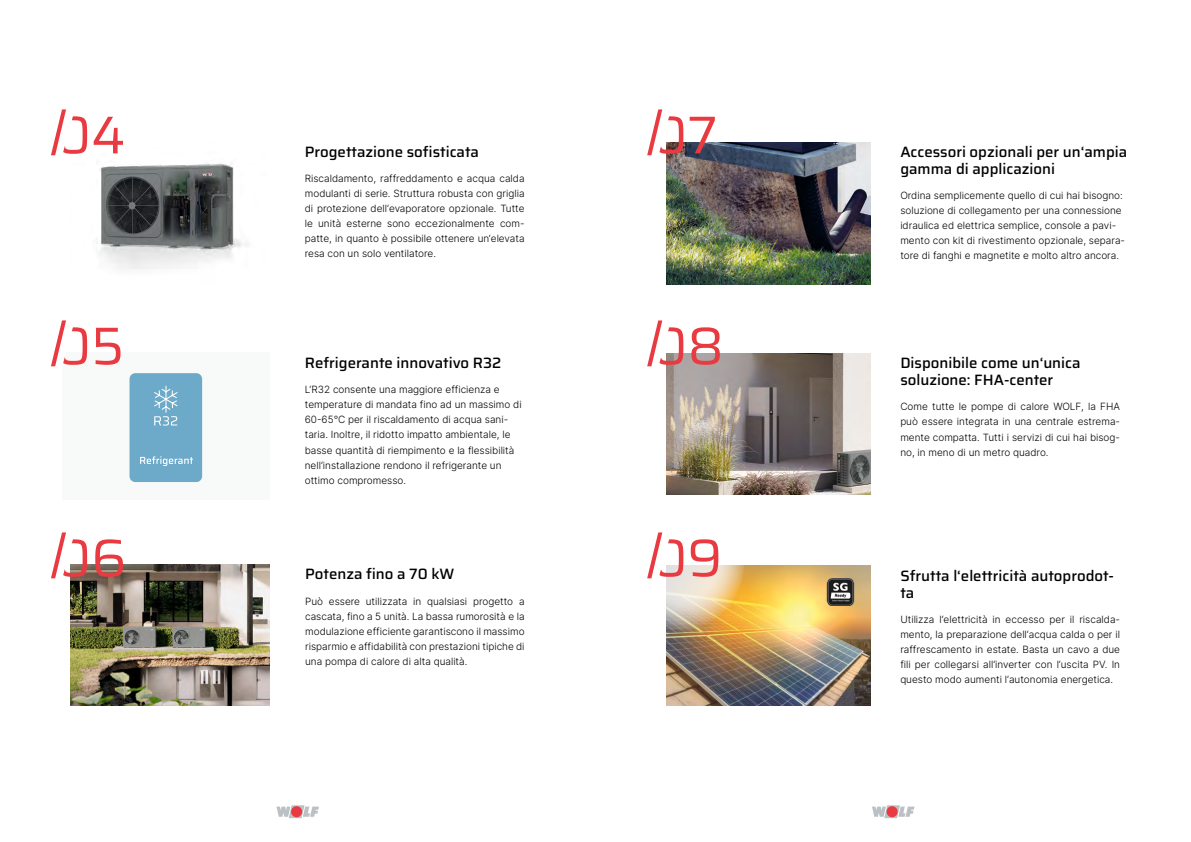
<style>
.page{position:relative;width:1191px;height:842px;background:#fff}
.page>*{position:absolute;margin:0;border:0;box-sizing:border-box;transform-origin:0 0}
.t1{font:100 53.2px "Saira";color:#e83a40}
.t2{font:500 15px/17px "Saira";color:#000}
.t3{font:300 10px/15px "Inter";color:#000;text-align:justify}
</style>
<div class="page">
<svg style="left:276px;top:805px;width:43px;height:13px"></svg>
<div style="left:291px;top:806px;width:11px;height:11px;background:#e83a40;border-radius:50%"></div>
<svg style="left:872px;top:805px;width:42px;height:13px"></svg>
<div style="left:886px;top:806px;width:11px;height:11px;background:#e83a40;border-radius:50%"></div>
<img style="left:666px;top:566px;width:204px;height:139px">
<img style="left:666px;top:353px;width:204px;height:142px">
<img style="left:666px;top:142px;width:204px;height:142px">
<img style="left:71px;top:564px;width:198px;height:142px">
<div style="left:62px;top:352px;width:207px;height:148px;background:#f8f9f9"></div>
<img style="left:97px;top:163px;width:151px;height:106px">
<svg style="left:51px;top:109px;width:15px;height:47px"></svg>
<svg style="left:51px;top:320px;width:15px;height:47px"></svg>
<svg style="left:51px;top:532px;width:24px;height:57px"></svg>
<svg style="left:616px;top:495px;width:128px;height:136px"></svg>
<svg style="left:647px;top:109px;width:24px;height:57px"></svg>
<svg style="left:647px;top:320px;width:24px;height:57px"></svg>
<svg style="left:641px;top:530px;width:30px;height:59px"></svg>
<div style="left:129px;top:373px;width:73px;height:109px;background:#6daac9;border-radius:6px"></div>
<svg style="left:154px;top:385px;width:24px;height:41px"></svg>
<svg style="left:140px;top:456px;width:53px;height:10px"></svg>
<img style="left:826px;top:578px;width:28px;height:27px">
<h1 class="t1" style="left:55px;top:92px;width:71px">04</h1>
<h2 class="t2" style="left:305px;top:142px;width:176px">Progettazione sofisticata</h2>
<p class="t3" style="left:305px;top:171px;width:221px">Riscaldamento, raffreddamento e acqua calda modulanti di serie. Struttura robusta con griglia di protezione dell‘evaporatore opzionale. Tutte le unità esterne sono eccezionalmente com&shy;patte, in quanto è possibile ottenere un‘elevata resa con un solo ventilatore.</p>
<h1 class="t1" style="left:652px;top:92px;width:67px">07</h1>
<h2 class="t2" style="left:900px;top:142px;width:228px">Accessori opzionali per un‘ampia gamma di applicazioni</h2>
<p class="t3" style="left:900px;top:188px;width:226px;text-align:left">Ordina semplicemente quello di cui hai bisogno: soluzione di collegamento per una connessione idraulica ed elettrica semplice, console a pavi&shy;mento con kit di rivestimento opzionale, separa&shy;tore di fanghi e magnetite e molto altro ancora.</p>
<h1 class="t1" style="left:55px;top:303px;width:70px">05</h1>
<h2 class="t2" style="left:305px;top:354px;width:198px">Refrigerante innovativo R32</h2>
<p class="t3" style="left:305px;top:382px;width:218px;text-align:left">L‘R32 consente una maggiore efficienza e temperature di mandata fino ad un massimo di 60-65°C per il riscaldamento di acqua sani&shy;taria. Inoltre, il ridotto impatto ambientale, le basse quantità di riempimento e la flessibilità nell‘installazione rendono il refrigerante un ottimo compromesso.</p>
<h1 class="t1" style="left:652px;top:303px;width:74px">08</h1>
<h2 class="t2" style="left:900px;top:354px;width:182px">Disponibile come un‘unica soluzione: FHA-center</h2>
<p class="t3" style="left:900px;top:399px;width:221px">Come tutte le pompe di calore WOLF, la FHA può essere integrata in una centrale estrema&shy;mente compatta. Tutti i servizi di cui hai bisog&shy;no, in meno di un metro quadro.</p>
<h1 class="t1" style="left:55px;top:515px;width:72px">06</h1>
<h2 class="t2" style="left:305px;top:565px;width:151px">Potenza fino a 70 kW</h2>
<p class="t3" style="left:305px;top:593px;width:221px">Può essere utilizzata in qualsiasi progetto a cascata, fino a 5 unità. La bassa rumorosità e la modulazione efficiente garantiscono il massimo risparmio e affidabilità con prestazioni tipiche di una pompa di calore di alta qualità.</p>
<h1 class="t1" style="left:652px;top:515px;width:72px">09</h1>
<h2 class="t2" style="left:900px;top:566px;width:215px">Sfrutta l‘elettricità autoprodot&shy;ta</h2>
<p class="t3" style="left:900px;top:612px;width:221px">Utilizza l‘elettricità in eccesso per il riscalda&shy;mento, la preparazione dell‘acqua calda o per il raffrescamento in estate. Basta un cavo a due fili per collegarsi all‘inverter con l‘uscita PV. In questo modo aumenti l‘autonomia energetica.</p>
</div>
